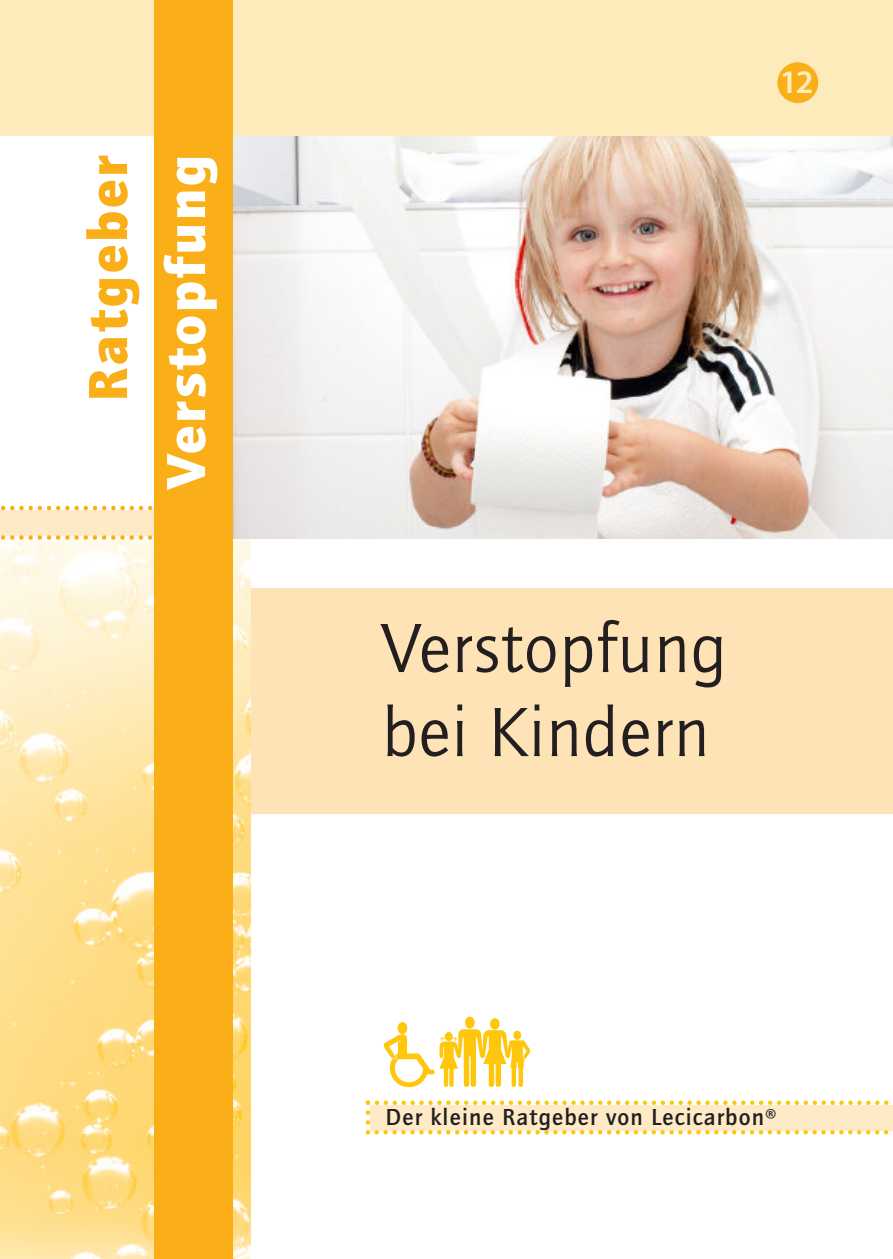
<style>
.page{position:relative;width:893px;height:1259px;background:#fff}
.page>*{position:absolute;margin:0;border:0;box-sizing:border-box;transform-origin:0 0}
.t1{font:72px/84px "Quay Sans";letter-spacing:.015em;color:#231f20}
.t2{font:900 57px "Quay Sans";letter-spacing:.05em;color:#fff}
.t3{font:900 57px "Quay Sans";letter-spacing:.05em;color:#faaf18}
.t4{font:600 33px "Myriad Pro";color:#feedbb}
.t5{font:500 24px "Quay Sans";letter-spacing:.05em;color:#231f20}
</style>
<div class="page">
<div style="left:153px;top:589px;width:740px;height:225px;background:#fee3b7"></div>
<img style="left:0;top:407px;width:251px;height:852px">
<svg style="left:0;top:506px;width:154px;height:34px"></svg>
<div style="left:0;top:0;width:893px;height:136px;background:#feebbb"></div>
<img style="left:233px;top:136px;width:660px;height:403px">
<div style="left:154px;top:0;width:78px;height:1259px;background:#faaf18"></div>
<svg style="left:384px;top:1016px;width:146px;height:71px"></svg>
<svg style="left:366px;top:1100px;width:527px;height:34px"></svg>
<div style="left:777px;top:62px;width:41px;height:41px;background:#faaf18;border-radius:50%"></div>
<h2 class="t3" style="left:74px;top:401px;width:248px;rotate:-90deg">Ratgeber</h2>
<h2 class="t2" style="left:152px;top:489px;width:336px;rotate:-90deg">Verstopfung</h2>
<h3 class="t4" style="left:780px;top:70px;width:35px">12</h3>
<h1 class="t1" style="left:382px;top:605px;width:346px">Verstopfung bei Kindern</h1>
<p class="t5" style="left:386px;top:1103px;width:393px">Der kleine Ratgeber von Lecicarbon®</p>
</div>
